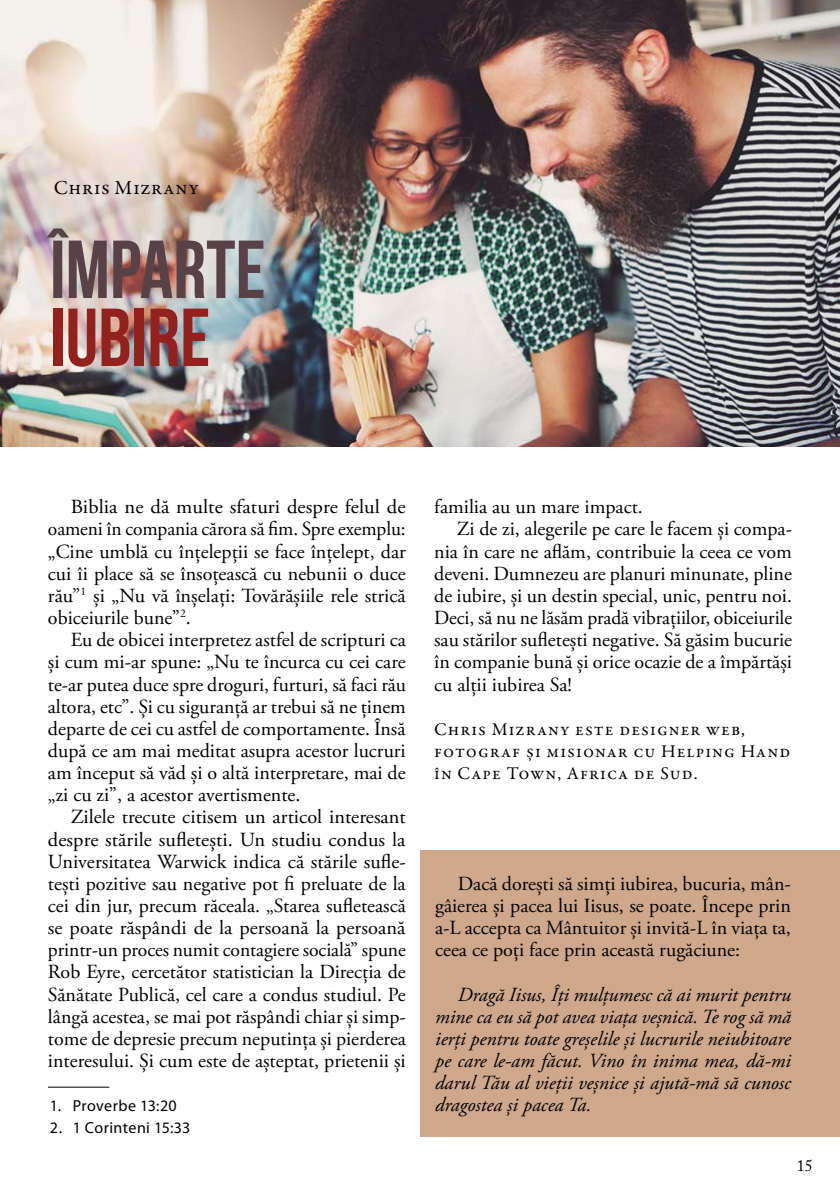
<style>
.page{position:relative;width:840px;height:1191px;background:#fff}
.page>*{position:absolute;margin:0;border:0;box-sizing:border-box;transform-origin:0 0}
.t1{font:82px "Bebas Neue";color:#584247}
.t2{font:82px "Bebas Neue";color:#93221f}
.t3{font:20px/22.2px "Adobe Garamond Pro";color:#000;text-align:justify}
.t4{font:italic 20px/22.2px "Adobe Garamond Pro";color:#000;text-align:justify}
.t5{font:20px "Garamond Premr Pro";letter-spacing:.04em;color:#000}
.t6{font:18px/22.2px "Garamond Premr Pro";letter-spacing:.06em;color:#000}
.t7{font:16px "Myriad Pro";letter-spacing:.02em;color:#000}
.t8{font:16px "Adobe Caslon Pro";color:#000}
</style>
<div class="page">
<img style="left:0;top:0;width:839px;height:447px">
<div style="left:420px;top:850px;width:419px;height:286px;background:#cfa88c"></div>
<hr style="left:48px;top:1086px;width:61px;height:1px;background:#000">
<p class="t5" style="left:54px;top:176px;width:146px">Chris Mizrany</p>
<h1 class="t1" style="left:50px;top:225px;width:217px">ÎMPARTE</h1>
<h1 class="t2" style="left:50px;top:293px;width:162px">IUBIRE</h1>
<p class="t3" style="left:48px;top:496px;width:359px;text-indent:23px">Biblia ne dă multe sfaturi despre felul de oameni în compania cărora să fim. Spre exemplu: „Cine umblă cu înțelepții se face înțelept, dar cui îi place să se însoțească cu nebunii o duce rău”<sup>1</sup> și „Nu vă înșelați: Tovărășiile rele strică obiceiurile bune”<sup>2</sup>.</p>
<p class="t3" style="left:48px;top:629px;width:359px;text-indent:23px">Eu de obicei interpretez astfel de scripturi ca și cum mi‑ar spune: „Nu te încurca cu cei care te‑ar putea duce spre droguri, furturi, să faci rău altora, etc”. Și cu siguranță ar trebui să ne ținem departe de cei cu astfel de comportamente. Însă după ce am mai meditat asupra acestor lucruri am început să văd și o altă interpretare, mai de „zi cu zi”, a acestor avertismente.</p>
<p class="t3" style="left:48px;top:806px;width:359px;text-indent:23px">Zilele trecute citisem un articol interesant despre stările sufletești. Un studiu condus la Universitatea Warwick indica că stările sufle‑ tești pozitive sau negative pot fi preluate de la cei din jur, precum răceala. „Starea sufletească se poate răspândi de la persoană la persoană printr‑un proces numit contagiere socială” spune Rob Eyre, cercetător statistician la Direcția de Sănătate Publică, cel care a condus studiul. Pe lângă acestea, se mai pot răspândi chiar și simp‑ tome de depresie precum neputința și pierderea interesului. Și cum este de așteptat, prietenii și</p>
<p class="t7" style="left:50px;top:1096px;width:128px">1. Proverbe 13:20</p>
<p class="t7" style="left:50px;top:1118px;width:142px">2. 1 Corinteni 15:33</p>
<p class="t3" style="left:434px;top:496px;width:210px">familia au un mare impact.</p>
<p class="t3" style="left:456px;top:519px;width:336px">Zi de zi, alegerile pe care le facem și compa‑</p>
<p class="t3" style="left:434px;top:541px;width:359px">nia în care ne aflăm, contribuie la ceea ce vom</p>
<p class="t3" style="left:434px;top:563px;width:359px">deveni. Dumnezeu are planuri minunate, pline</p>
<p class="t3" style="left:434px;top:585px;width:359px">de iubire, și un destin special, unic, pentru noi.</p>
<p class="t3" style="left:434px;top:607px;width:359px">Deci, să nu ne lăsăm pradă vibrațiilor, obiceiurile</p>
<p class="t3" style="left:434px;top:629px;width:359px">sau stărilor sufletești negative. Să găsim bucurie</p>
<p class="t3" style="left:434px;top:651px;width:359px">în companie bună și orice ocazie de a împărtăși</p>
<p class="t3" style="left:434px;top:674px;width:139px">cu alții iubirea Sa!</p>
<p class="t6" style="left:434px;top:718px;width:357px">Chris Mizrany este designer web, fotograf și misionar cu Helping Hand în Cape Town, Africa de Sud.</p>
<p class="t3" style="left:435px;top:873px;width:357px;text-indent:23px">Dacă dorești să simți iubirea, bucuria, mân‑ gâierea și pacea lui Iisus, se poate. Începe prin a‑L accepta ca Mântuitor și invită‑L în viața ta, ceea ce poți face prin această rugăciune:</p>
<p class="t4" style="left:435px;top:983px;width:357px;text-indent:23px">Dragă Iisus, Îți mulțumesc că ai murit pentru mine ca eu să pot avea viața veșnică. Te rog să mă ierți pentru toate greșelile și lucrurile neiubitoare pe care le‑am făcut. Vino în inima mea, dă‑mi darul Tău al vieții veșnice și ajută‑mă să cunosc dragostea și pacea Ta.</p>
<p class="t8" style="left:796px;top:1156px;width:17px">15</p>
</div>
